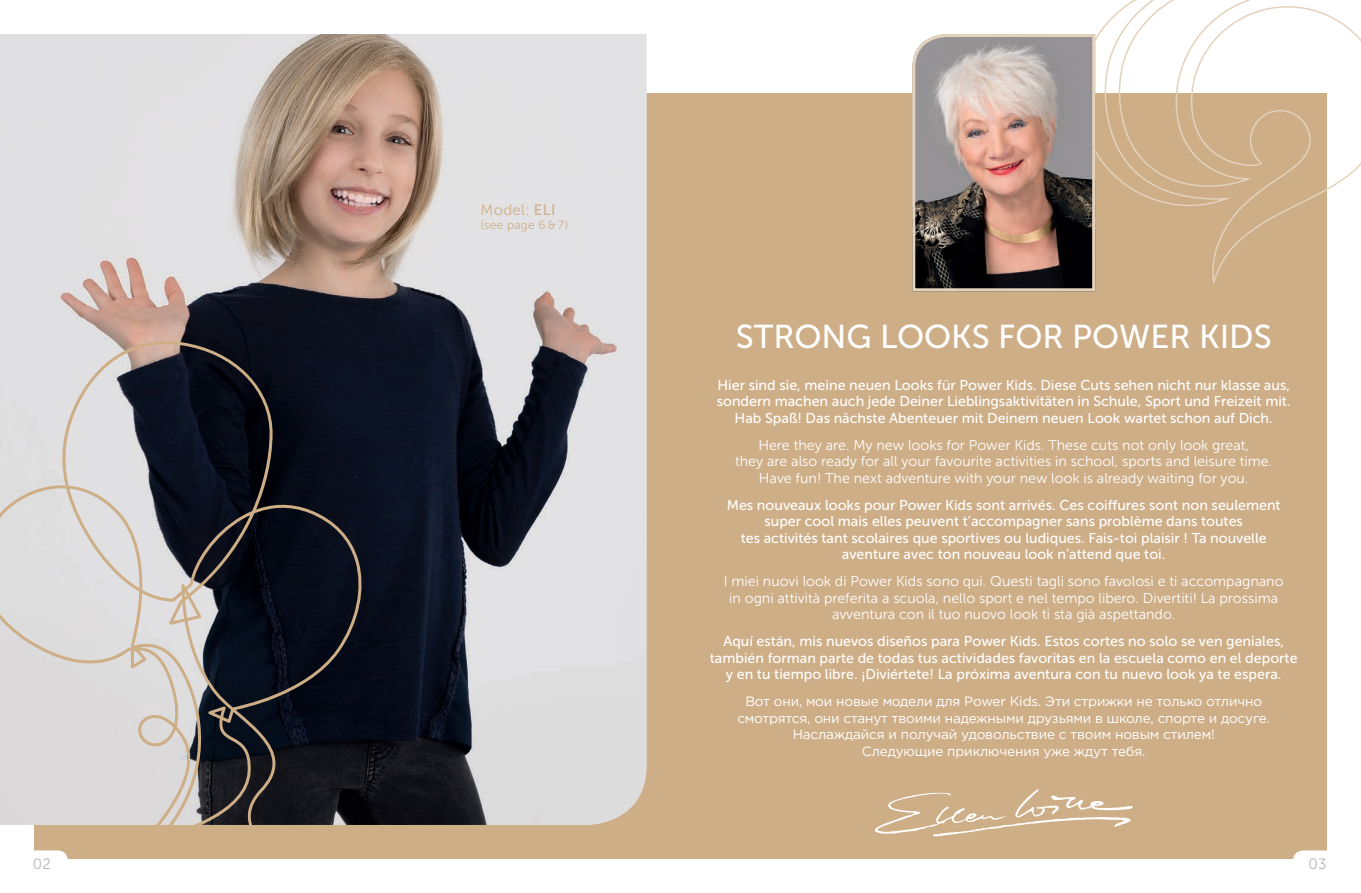
<style>
.page{position:relative;width:1361px;height:893px;background:#fff}
.page>*{position:absolute;margin:0;border:0;box-sizing:border-box;transform-origin:0 0}
.t1{font:33px "Museo Sans 500";color:#fff}
.t2{font:15px "Museo Sans 300";letter-spacing:.02em;color:#ceae87}
.t3{font:15px "Museo Sans 300";color:#b6b7b8}
.t4{font:14.25px/16.5px "Museo Sans 500";color:#fff;text-align:center}
.t5{font:14.25px/16.5px "Museo Sans 300";color:#fff;text-align:center}
.t6{font:13.5px/16.5px "Gotham Pro";letter-spacing:-.01em;color:#fff;text-align:center}
.t7{font:12px "Museo Sans 300";letter-spacing:.02em;color:#ceae87}
.s1{font-family:"Museo Sans 500"}
</style>
<div class="page">
<div style="left:34px;top:94px;width:1293px;height:765px;background:#ceae87"></div>
<img style="left:0;top:34px;width:646px;height:791px">
<svg style="left:911px;top:0;width:450px;height:292px"></svg>
<svg style="left:0;top:333px;width:366px;height:492px;background:#747378"></svg>
<svg style="left:874px;top:789px;width:259px;height:48px"></svg>
<div style="left:1293px;top:850px;width:51px;height:26px;background:#fff;border-radius:10px"></div>
<div style="left:17px;top:850px;width:51px;height:26px;background:#fff;border-radius:10px"></div>
<p class="t2" style="left:480px;top:202px;width:76px">Model: <span class="s1">ELI</span></p>
<p class="t7" style="left:480px;top:218px;width:89px">(see page 6 &amp; 7)</p>
<h1 class="t1" style="left:736px;top:318px;width:537px">STRONG LOOKS FOR POWER KIDS</h1>
<p class="t4" style="left:717px;top:377px;width:575px">Hier sind sie, meine neuen Looks für Power Kids. Diese Cuts sehen nicht nur klasse aus, sondern machen auch jede Deiner Lieblingsaktivitäten in Schule, Sport und Freizeit mit.<br>Hab Spaß! Das nächste Abenteuer mit Deinem neuen Look wartet schon auf Dich.</p>
<p class="t5" style="left:735px;top:437px;width:539px">Here they are. My new looks for Power Kids. These cuts not only look great,<br>they are also ready for all your favourite activities in school, sports and leisure time.<br>Have fun! The next adventure with your new look is already waiting for you.</p>
<p class="t4" style="left:726px;top:497px;width:555px">Mes nouveaux looks pour Power Kids sont arrivés. Ces coiffures sont non seulement super cool mais elles peuvent t’accompagner sans problème dans toutes<br>tes activités tant scolaires que sportives ou ludiques. Fais-toi plaisir ! Ta nouvelle aventure avec ton nouveau look n’attend que toi.</p>
<p class="t5" style="left:724px;top:573px;width:561px">I miei nuovi look di Power Kids sono qui. Questi tagli sono favolosi e ti accompagnano in ogni attività preferita a scuola, nello sport e nel tempo libero. Divertiti! La prossima avventura con il tuo nuovo look ti sta già aspettando.</p>
<p class="t4" style="left:710px;top:633px;width:589px">Aquí están, mis nuevos diseños para Power Kids. Estos cortes no solo se ven geniales, también forman parte de todas tus actividades favoritas en la escuela como en el deporte y en tu tiempo libre. ¡Diviértete! La próxima aventura con tu nuevo look ya te espera.</p>
<p class="t6" style="left:737px;top:693px;width:534px">Вот они, мои новые модели для Power Kids. Эти стрижки не только отлично смотрятся, они станут твоими надежными друзьями в школе, спорте и досуге.<br>Наслаждайся и получай удовольствие с твоим новым стилем!<br>Следующие приключения уже ждут тебя.</p>
<p class="t3" style="left:33px;top:856px;width:20px">02</p>
<p class="t3" style="left:1308px;top:856px;width:20px">03</p>
</div>
